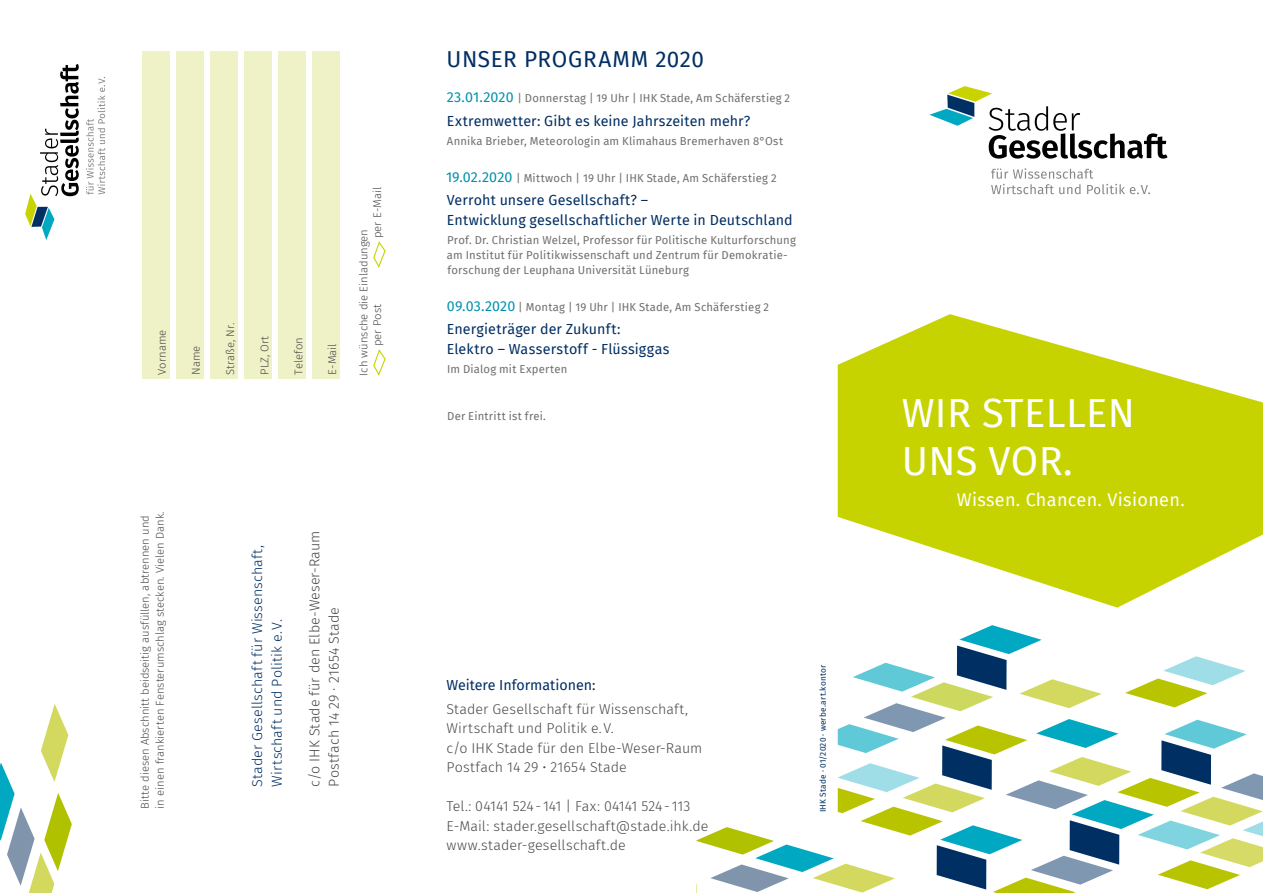
<style>
.page{position:relative;width:1263px;height:893px;background:#fff}
.page>*{position:absolute;margin:0;border:0;box-sizing:border-box;transform-origin:0 0}
.t1{font:39.75px "Fira Sans";letter-spacing:.01em;color:#fff}
.Headlines_Innen{font:22.5px "Fira Sans";letter-spacing:.025em;color:#002e63}
.t2{font:18px "Fira Sans";letter-spacing:.02em;color:#fff}
.Copy{font:300 14.25px/19.5px "Fira Sans";letter-spacing:.005em;color:#494948}
.Titel_Rückseite{font:14.25px/19.5px "Fira Sans";letter-spacing:.01em;color:#002e63}
.t3{font:300 14.25px/19.5px "Fira Sans";letter-spacing:.005em;color:#002e63}
.Datum_Rückseite{font:14.25px/19.5px "Fira Sans";letter-spacing:.01em;color:#002e63}
.Adresse_Rückseite{font:14.25px "Fira Sans";color:#002e63}
.Beschreibung_Vorträg{font:11.25px/15px "Fira Sans";letter-spacing:.02em;color:#6f6f6e}
.t4{font:300 11.25px/15px "Fira Sans";color:#494948}
.Datum_Rückseite-2{font:11.25px "Fira Sans";letter-spacing:.015em;color:#6f6f6e}
.t5{font:8.25px "Fira Sans";letter-spacing:.02em;color:#002e63}
.s1{font-size:15px}
.s2{font-size:14.25px;color:#0091ae}
</style>
<div class="page">
<svg style="left:838px;top:314px;width:425px;height:294px;fill:#c7d300"></svg>
<svg style="left:991px;top:168px;width:159px;height:26px"></svg>
<svg style="left:929px;top:86px;width:238px;height:73px"></svg>
<svg style="left:0;top:704px;width:72px;height:189px"></svg>
<svg style="left:696px;top:625px;width:567px;height:268px"></svg>
<div style="left:142px;top:51px;width:28px;height:328px;background:#eff1c6"></div>
<div style="left:176px;top:51px;width:28px;height:328px;background:#eff1c6"></div>
<div style="left:210px;top:51px;width:28px;height:328px;background:#eff1c6"></div>
<div style="left:244px;top:51px;width:28px;height:328px;background:#eff1c6"></div>
<div style="left:278px;top:51px;width:28px;height:328px;background:#eff1c6"></div>
<div style="left:312px;top:51px;width:28px;height:328px;background:#eff1c6"></div>
<svg style="left:86px;top:77px;width:19px;height:118px"></svg>
<svg style="left:25px;top:64px;width:54px;height:176px"></svg>
<svg style="left:373px;top:349px;width:13px;height:27px"></svg>
<svg style="left:373px;top:241px;width:13px;height:27px"></svg>
<p class="t4" style="left:154px;top:375px;width:46px;rotate:-90deg">Vorname</p>
<p class="t4" style="left:188px;top:375px;width:31px;rotate:-90deg">Name</p>
<p class="t4" style="left:223px;top:375px;width:54px;rotate:-90deg">Straße, Nr.</p>
<p class="t4" style="left:257px;top:375px;width:40px;rotate:-90deg">PLZ, Ort</p>
<p class="t4" style="left:291px;top:375px;width:39px;rotate:-90deg">Telefon</p>
<p class="t4" style="left:325px;top:375px;width:33px;rotate:-90deg">E-Mail</p>
<p class="t4" style="left:369px;top:238px;width:53px;rotate:-90deg">per E-Mail</p>
<p class="t4" style="left:356px;top:376px;width:148px;rotate:-90deg">Ich wünsche die Einladungen</p>
<p class="t4" style="left:369px;top:346px;width:43px;rotate:-90deg">per Post</p>
<p class="t4" style="left:137px;top:809px;width:298px;rotate:-90deg">Bitte diesen Abschnitt beidseitig ausfüllen, abtrennen und in einen frankierten Fensterumschlag stecken. Vielen Dank.</p>
<p class="t3" style="left:248px;top:787px;width:243px;rotate:-90deg">Stader Gesellschaft für Wissenschaft,<br>Wirtschaft und Politik e.V.</p>
<p class="Copy" style="left:305px;top:787px;width:257px;rotate:-90deg">c/o IHK Stade für den Elbe-Weser-Raum</p>
<p class="Copy" style="left:324px;top:787px;width:181px;rotate:-90deg">Postfach 14 29 <span class="s1">·</span> 21654 Stade</p>
<p class="Headlines_Innen" style="left:447px;top:42px;width:259px">UNSER PROGRAMM 2020</p>
<p class="Datum_Rückseite-2" style="left:447px;top:90px;width:345px"><span class="s2">23.01.2020</span> | Donnerstag | 19 Uhr | IHK Stade, Am Schäferstieg 2</p>
<p class="Titel_Rückseite" style="left:447px;top:111px;width:305px">Extremwetter: Gibt es keine Jahrszeiten mehr?</p>
<p class="Beschreibung_Vorträg" style="left:447px;top:133px;width:338px">Annika Brieber, Meteorologin am Klimahaus Bremerhaven 8°Ost</p>
<p class="Beschreibung_Vorträg" style="left:446px;top:170px;width:332px"><span class="s2">19.02.2020</span> | Mittwoch | 19 Uhr | IHK Stade, Am Schäferstieg 2</p>
<p class="Titel_Rückseite" style="left:447px;top:190px;width:347px">Verroht unsere Gesellschaft? –<br>Entwicklung gesellschaftlicher Werte in Deutschland</p>
<p class="Beschreibung_Vorträg" style="left:447px;top:232px;width:350px">Prof. Dr. Christian Welzel, Professor für Politische Kulturforschung am Institut für Politikwissenschaft und Zentrum für Demokratie&shy;forschung der Leuphana Universität Lüneburg</p>
<p class="Datum_Rückseite-2" style="left:447px;top:298px;width:324px"><span class="s2">09.03.2020</span> | Montag | 19 Uhr | IHK Stade, Am Schäferstieg 2</p>
<p class="Datum_Rückseite" style="left:447px;top:319px;width:224px">Energieträger der Zukunft:<br>Elektro – Wasserstoff - Flüssiggas</p>
<p class="Beschreibung_Vorträg" style="left:447px;top:361px;width:122px">Im Dialog mit Experten</p>
<p class="Beschreibung_Vorträg" style="left:447px;top:408px;width:100px">Der Eintritt ist frei.</p>
<p class="Adresse_Rückseite" style="left:446px;top:674px;width:151px">Weitere Informationen:</p>
<p class="Copy" style="left:446px;top:699px;width:243px">Stader Gesellschaft für Wissenschaft,<br>Wirtschaft und Politik e.V.</p>
<p class="Copy" style="left:446px;top:738px;width:257px">c/o IHK Stade für den Elbe-Weser-Raum<br>Postfach 14 29 • 21654 Stade</p>
<p class="Copy" style="left:446px;top:796px;width:245px">Tel.: 04141 524- 141 | Fax: 04141 524- 113</p>
<p class="Copy" style="left:446px;top:816px;width:264px">E-Mail: stader.gesellschaft@stade.ihk.de</p>
<p class="Copy" style="left:446px;top:835px;width:181px">www.stader-gesellschaft.de</p>
<p class="t5" style="left:816px;top:812px;width:149px;rotate:-90deg">IHK Stade · 01/2020 · werbe.art.kontor</p>
<p class="t1" style="left:902px;top:383px;width:235px">WIR STELLEN</p>
<p class="t1" style="left:902px;top:431px;width:172px">UNS VOR.</p>
<p class="t2" style="left:957px;top:486px;width:229px">Wissen. Chancen. Visionen.</p>
</div>
